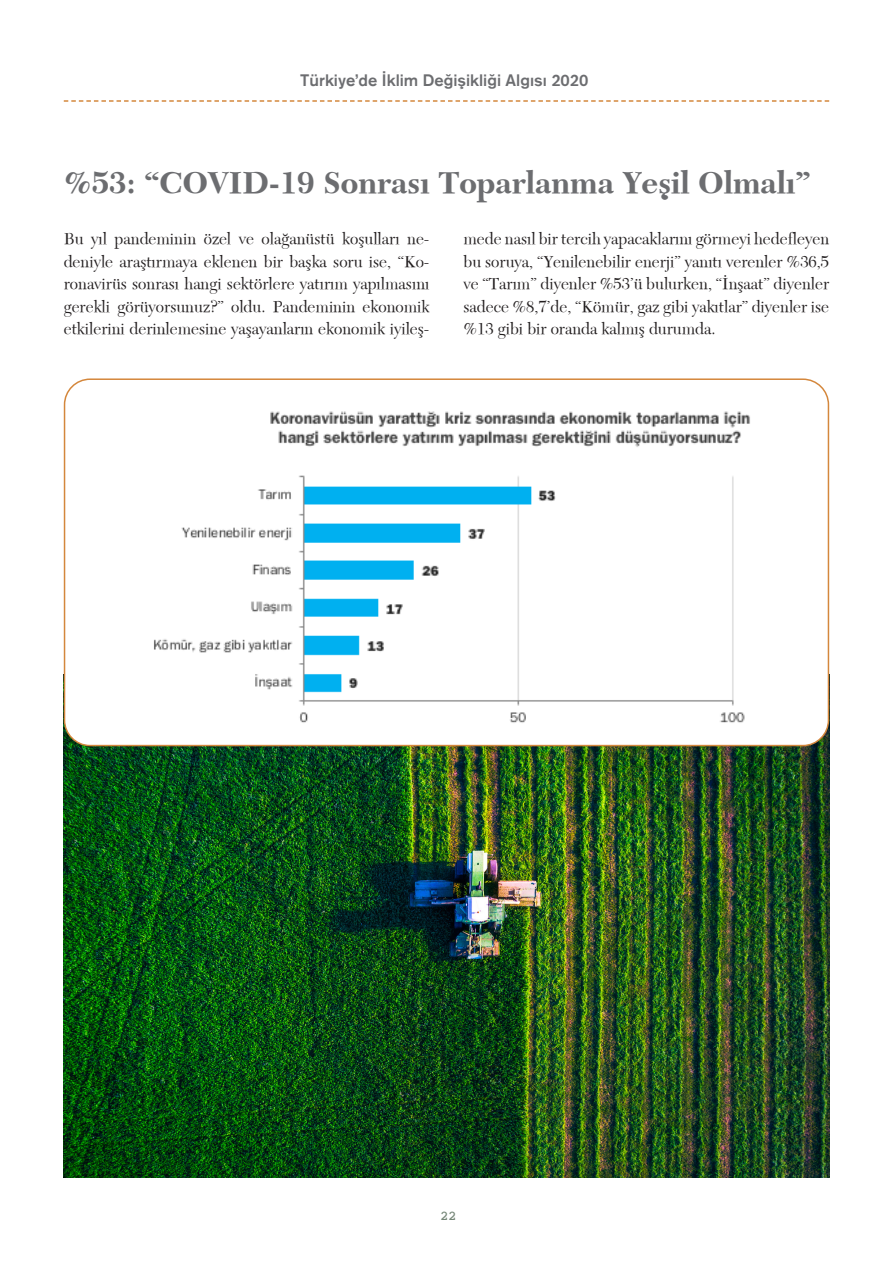
<style>
.page{position:relative;width:893px;height:1263px;background:#fff}
.page>*{position:absolute;margin:0;border:0;box-sizing:border-box;transform-origin:0 0}
.t1{font:700 31.5px "New Caledonia";color:#6c6d70}
.t2{font:16.5px/22.5px "New Caledonia";color:#231f20;text-align:justify}
.t3{font:500 16.5px "Volvo Sans";color:#6c6d70}
.t4{font:700 13.5px "Courina";color:#768778}
</style>
<div class="page">
<svg style="left:64px;top:100px;width:765px;height:2px"></svg>
<img style="left:64px;top:726px;width:765px;height:452px">
<div style="left:65px;top:379px;width:763px;height:366px;background:#fff;border-radius:26px"></div>
<div style="left:64px;top:378px;width:765px;height:368px;border:2px solid #d4873c;border-radius:26px"></div>
<img style="left:154px;top:411px;width:596px;height:312px">
<p class="t3" style="left:300px;top:70px;width:290px">Türkiye’de İklim Değişikliği Algısı 2020</p>
<p class="t1" style="left:64px;top:164px;width:748px">%53: “COVID-19 Sonrası Toparlanma Yeşil Olmalı”</p>
<p class="t2" style="left:463px;top:228px;width:367px">mede nasıl bir tercih yapacaklarını görmeyi hedefleyen bu soruya, “Yenilenebilir enerji” yanıtı verenler %36,5 ve “Tarım” diyenler %53’ü bulurken, “İnşaat” diyenler sadece %8,7’de, “Kömür, gaz gibi yakıtlar” diyenler ise %13 gibi bir oranda kalmış durumda.</p>
<p class="t2" style="left:64px;top:228px;width:367px">Bu yıl pandeminin özel ve olağanüstü koşulları ne&shy;deniyle araştırmaya eklenen bir başka soru ise, “Ko&shy;ronavirüs sonrası hangi sektörlere yatırım yapılmasını gerekli görüyorsunuz?” oldu. Pandeminin ekonomik etkilerini derinlemesine yaşayanların ekonomik iyileş-</p>
<p class="t4" style="left:440px;top:1209px;width:18px">22</p>
</div>
